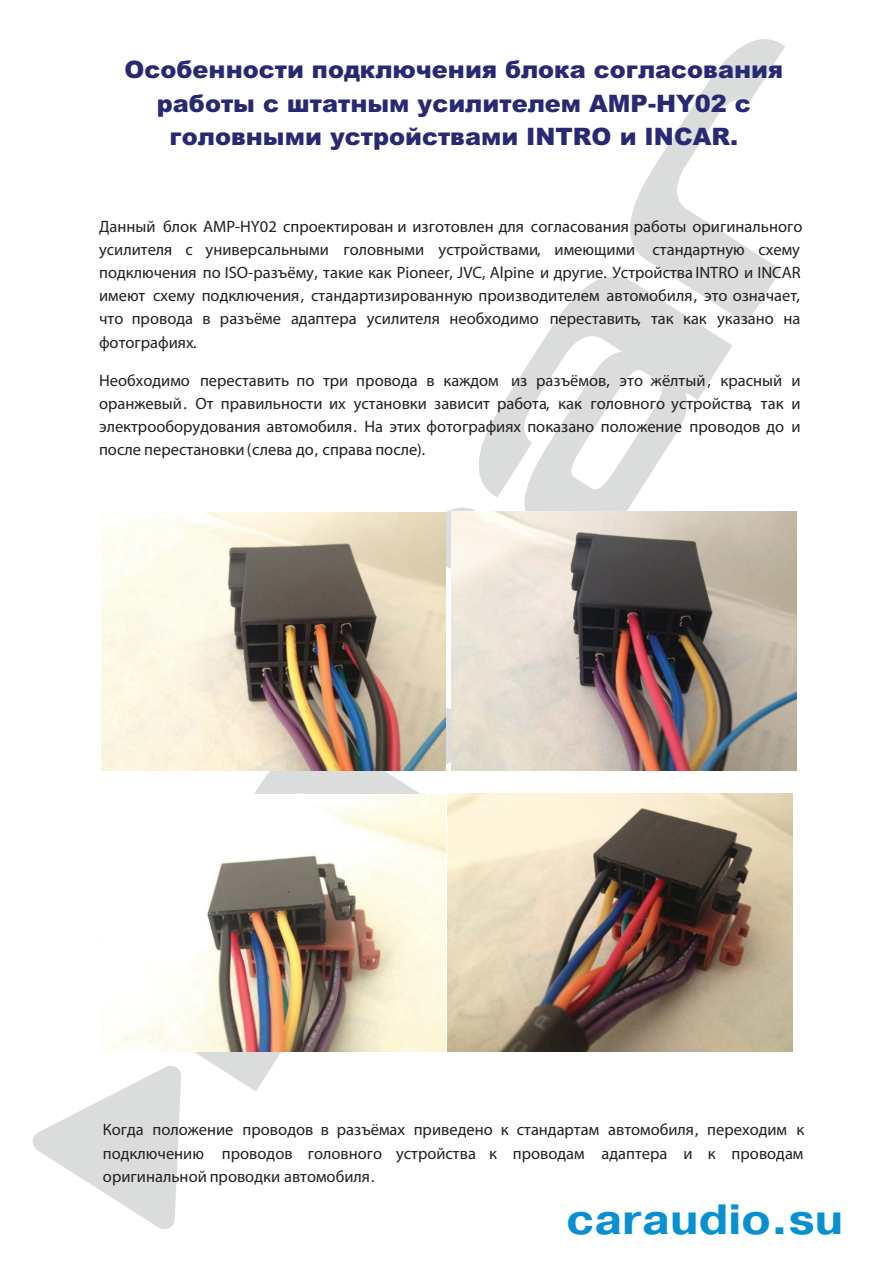
<style>
.page{position:relative;width:893px;height:1263px;background:#fff}
.page>*{position:absolute;margin:0;border:0;box-sizing:border-box;transform-origin:0 0}
.t1{font:700 42.3px "Pragmatica C";color:#0990d0;scale:1.1 1}
.t2{font:900 24px/33.6px "Arial";color:#282973;text-align:center}
.t3{font:700 16.5px/23.1px "Calibri";color:#231f20;text-align:justify}
</style>
<div class="page">
<svg style="left:479px;top:276px;width:253px;height:235px"></svg>
<svg style="left:621px;top:39px;width:164px;height:285px"></svg>
<svg style="left:32px;top:1052px;width:249px;height:177px"></svg>
<svg style="left:161px;top:770px;width:259px;height:24px;fill:#dbdcdc"></svg>
<svg style="left:329px;top:499px;width:246px;height:276px"></svg>
<img style="left:101px;top:512px;width:344px;height:258px">
<img style="left:452px;top:511px;width:345px;height:259px">
<img style="left:101px;top:794px;width:344px;height:258px">
<img style="left:448px;top:793px;width:345px;height:259px">
<h2 class="t2" style="left:125px;top:53px;width:660px">Особенности подключения блока согласования работы с штатным усилителем AMP-HY02 с головными устройствами INTRO и INCAR.</h2>
<p class="t3" style="left:99px;top:215px;width:705px;text-align:left">Данный блок AMP-HY02 спроектирован и изготовлен для согласования работы оригинального усилителя с универсальными головными устройствами, имеющими стандартную схему подключения по ISO-разъёму, такие как Pioneer, JVC, Alpine и другие. Устройства INTRO и INCAR имеют схему подключения, стандартизированную производителем автомобиля, это означает, что провода в разъёме адаптера усилителя необходимо переставить, так как указано на фотографиях.</p>
<p class="t3" style="left:99px;top:368px;width:703px">Необходимо переставить по три провода в каждом из разъёмов, это жёлтый , красный и оранжевый. От правильности их установки зависит работа, как головного устройства, так и электрооборудования автомобиля. На этих фотографиях показано положение проводов до и после перестановки (слева до, справа после).</p>
<p class="t3" style="left:103px;top:1118px;width:703px">Когда положение проводов в разъёмах приведено к стандартам автомобиля, переходим к подключению проводов головного устройства к проводам адаптера и к проводам оригинальной проводки автомобиля.</p>
<h1 class="t1" style="left:566px;top:1194px;width:253px">caraudio.su</h1>
</div>
